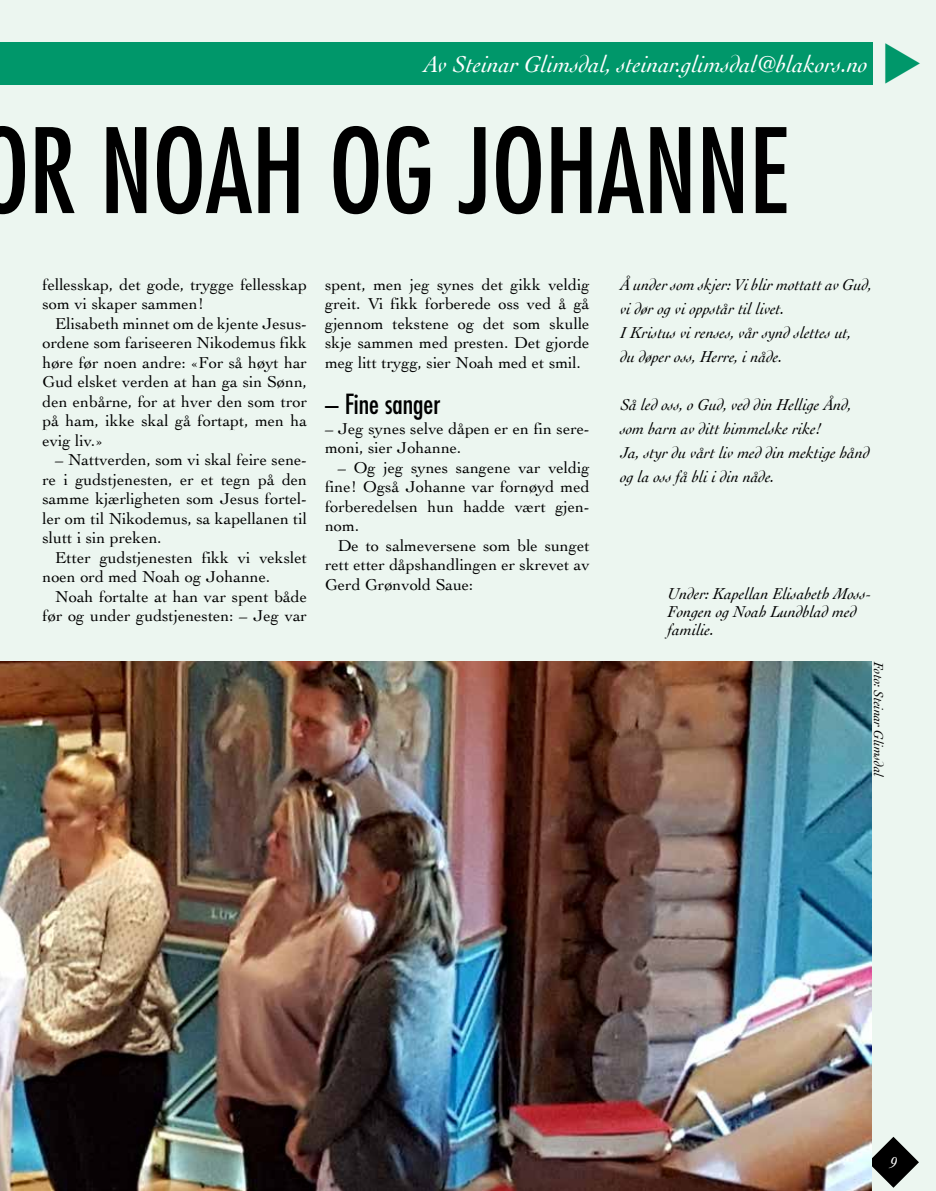
<style>
.page{position:relative;width:936px;height:1191px;background:#fff}
.page>*{position:absolute;margin:0;border:0;box-sizing:border-box;transform-origin:0 0}
.t1{font:condensed 114px "Futura";letter-spacing:-.01em;color:#000}
.t2{font:48px "Monotype Sorts";color:#00976a}
.t3{font:condensed 27px "Futura";color:#000}
.t4{font:italic 24px "Cochin";color:#fff}
.t5{font:16.5px/19.5px "Cochin";color:#000;text-align:justify}
.t6{font:italic 16.5px/24px "Cochin";color:#000}
.t7{font:italic 16.5px "Cochin";color:#fff}
.t8{font:italic 13.5px "Cochin";letter-spacing:-.01em;color:#000}
</style>
<div class="page">
<div style="left:0;top:0;width:935px;height:1191px;background:#ecf6f0"></div>
<div style="left:0;top:43px;width:872px;height:42px;background:#00976a"></div>
<svg style="left:871px;top:1136px;width:47px;height:51px"></svg>
<img style="left:0;top:662px;width:871px;height:529px">
<h3 class="t4" style="left:424px;top:48px;width:445px">Av Steinar Glimsdal, steinar.glimsdal@blakors.no</h3>
<h1 class="t1" style="left:-25px;top:99px;width:814px">OR NOAH OG JOHANNE</h1>
<h2 class="t2" style="left:924px;top:42px;width:44px;rotate:90deg">s</h2>
<p class="t5" style="left:43px;top:274px;width:266px">fellesskap, det gode, trygge fellesskap som vi skaper sammen!</p>
<p class="t5" style="left:43px;top:313px;width:266px;text-indent:13px">Elisabeth minnet om de kjente Jesus&shy;ordene som fariseeren Nikodemus fikk høre før noen andre: «For så høyt har Gud elsket verden at han ga sin Sønn, den enbårne, for at hver den som tror på ham, ikke skal gå fortapt, men ha evig liv.»</p>
<p class="t5" style="left:43px;top:449px;width:266px;text-indent:13px">– Nattverden, som vi skal feire sene&shy;re i gudstjenesten, er et tegn på den samme kjærligheten som Jesus fortel&shy;ler om til Nikodemus, sa kapellanen til slutt i sin preken.</p>
<p class="t5" style="left:43px;top:547px;width:266px;text-indent:13px">Etter gudstjenesten fikk vi vekslet noen ord med Noah og Johanne.</p>
<p class="t5" style="left:43px;top:586px;width:266px;text-align:right">Noah fortalte at han var spent både før og under gudstjenesten: – Jeg var</p>
<p class="t5" style="left:325px;top:274px;width:266px">spent, men jeg synes det gikk veldig greit. Vi fikk forberede oss ved å gå gjennom tekstene og det som skulle skje sammen med presten. Det gjorde meg litt trygg, sier Noah med et smil.</p>
<h3 class="t3" style="left:325px;top:387px;width:117px">– Fine sanger</h3>
<p class="t5" style="left:325px;top:418px;width:266px">– Jeg synes selve dåpen er en fin sere&shy;moni, sier Johanne.</p>
<p class="t5" style="left:325px;top:457px;width:266px;text-indent:13px">– Og jeg synes sangene var veldig fine! Også Johanne var fornøyd med forberedelsen hun hadde vært gjen&shy;nom.</p>
<p class="t5" style="left:325px;top:535px;width:266px;text-indent:13px">De to salmeversene som ble sunget rett etter dåpshandlingen er skrevet av Gerd Grønvold Saue:</p>
<p class="t6" style="left:620px;top:271px;width:253px">Å under som skjer: Vi blir mottatt av Gud, vi dør og vi oppstår til livet.<br>I Kristus vi renses, vår synd slettes ut,<br>du døper oss, Herre, i nåde.</p>
<p class="t6" style="left:620px;top:391px;width:251px">Så led oss, o Gud, ved din Hellige Ånd, som barn av ditt himmelske rike!<br>Ja, styr du vårt liv med din mektige hånd og la oss få bli i din nåde.</p>
<p class="t6" style="left:668px;top:583px;width:205px;line-height:18px">Under: Kapellan Elisabeth Moss-<br>Fongen og Noah Lundblad med familie.</p>
<p class="t8" style="left:887px;top:662px;width:117px;rotate:90deg">Foto: Steinar Glimsdal</p>
<p class="t7" style="left:889px;top:1151px;width:9px">9</p>
</div>
